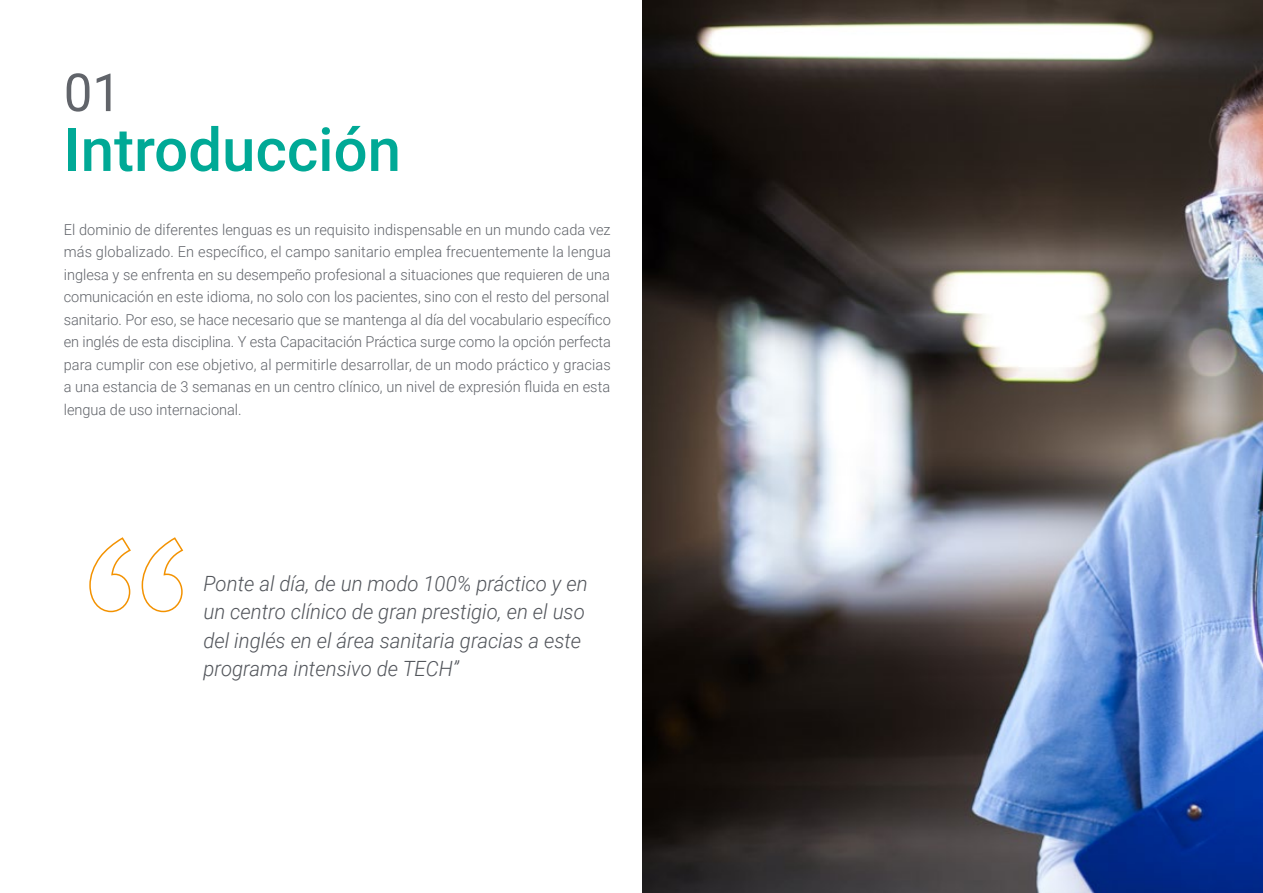
<style>
.page{position:relative;width:1263px;height:893px;background:#fff}
.page>*{position:absolute;margin:0;border:0;box-sizing:border-box;transform-origin:0 0}
.t1{font:500 60px "Roboto";color:#00a996}
.t2{font:52.5px "Roboto";color:#61646a}
.t3{font:italic 300 21px/28.5px "Roboto";color:#52555b}
.t4{font:300 15px/22.5px "Roboto";color:#61646a;text-align:justify}
</style>
<div class="page">
<svg style="left:89px;top:537px;width:95px;height:76px"></svg>
<img style="left:642px;top:0;width:621px;height:893px">
<h2 class="t2" style="left:64px;top:56px;width:59px">01</h2>
<h1 class="t1" style="left:64px;top:108px;width:339px">Introducción</h1>
<p class="t4" style="left:64px;top:217px;width:549px">El dominio de diferentes lenguas es un requisito indispensable en un mundo cada vez más globalizado. En específico, el campo sanitario emplea frecuentemente la lengua inglesa y se enfrenta en su desempeño profesional a situaciones que requieren de una comunicación en este idioma, no solo con los pacientes, sino con el resto del personal sanitario. Por eso, se hace necesario que se mantenga al día del vocabulario específico en inglés de esta disciplina. Y esta Capacitación Práctica surge como la opción perfecta para cumplir con ese objetivo, al permitirle desarrollar, de un modo práctico y gracias a una estancia de 3 semanas en un centro clínico, un nivel de expresión fluida en esta lengua de uso internacional.</p>
<h3 class="t3" style="left:203px;top:568px;width:386px">Ponte al día, de un modo 100% práctico y en un centro clínico de gran prestigio, en el uso del inglés en el área sanitaria gracias a este programa intensivo de TECH”</h3>
</div>
